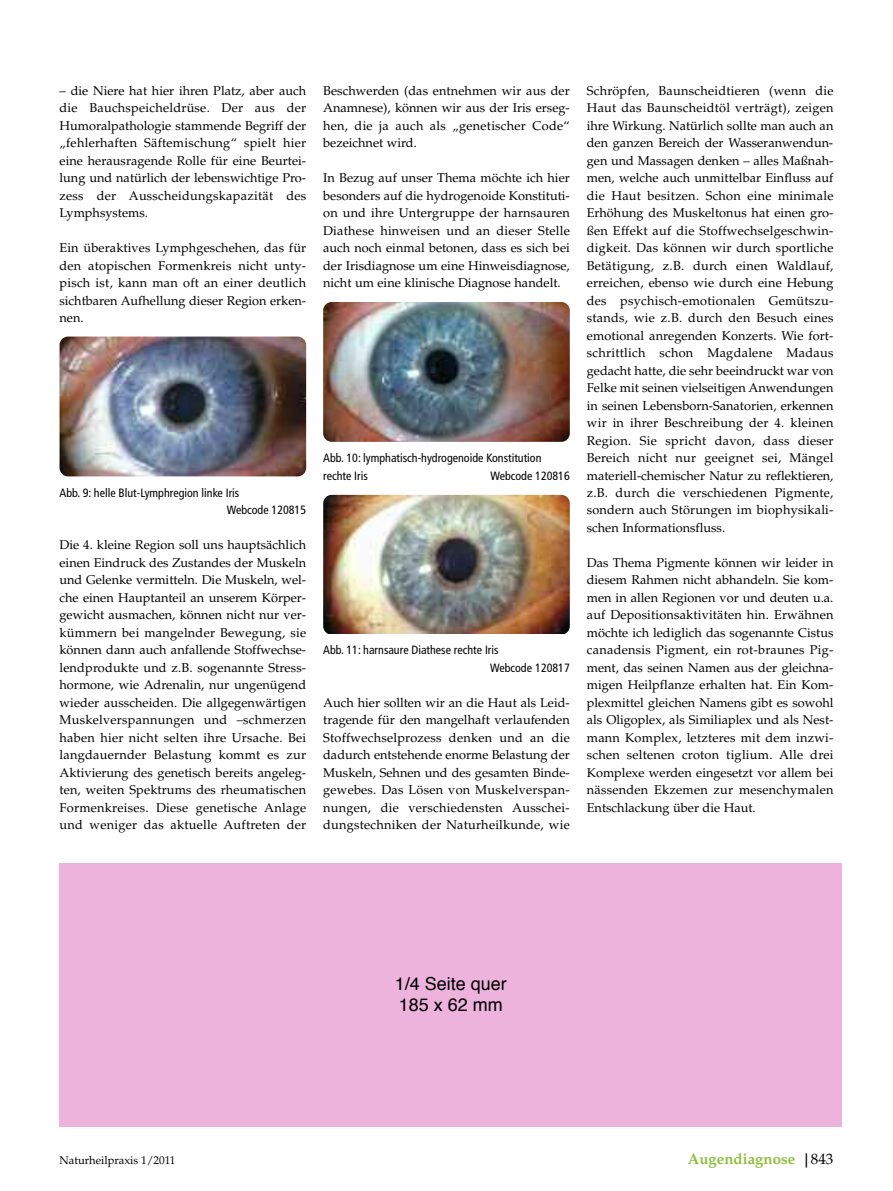
<style>
.page{position:relative;width:893px;height:1191px;background:#fff}
.page>*{position:absolute;margin:0;border:0;box-sizing:border-box;transform-origin:0 0}
.t1{font:18px/21.6px "Helvetica";color:#000}
.t2{font:700 15px "Palatino LT Std";color:#8cc03b}
.t3{font:12.75px/17.4px "Palatino LT Std";letter-spacing:.015em;color:#000;text-align:justify}
.t4{font:condensed 12px/17.4px "Frutiger LT Pro";color:#000}
.t5{font:11.25px "Palatino LT Std";color:#000}
.s1{font-size:14.25px;color:#000}
.s2{font-weight:400;color:#000}
</style>
<div class="page">
<div style="left:60px;top:863px;width:782px;height:264px;background:#eeb3dd"></div>
<img style="left:60px;top:336px;width:246px;height:140px;border-radius:9px">
<img style="left:323px;top:302px;width:247px;height:140px;border-radius:9px">
<img style="left:323px;top:495px;width:247px;height:138px;border-radius:9px">
<p class="t3" style="left:60px;top:83px;width:248px">– die Niere hat hier ihren Platz, aber auch die Bauchspeicheldrüse. Der aus der Humoralpathologie stammende Begriff der „fehlerhaften Säftemischung“ spielt hier eine herausragende Rolle für eine Beurtei&shy;lung und natürlich der lebenswichtige Pro&shy;zess der Ausscheidungskapazität des Lymphsystems.</p>
<p class="t3" style="left:60px;top:241px;width:248px">Ein überaktives Lymphgeschehen, das für den atopischen Formenkreis nicht unty&shy;pisch ist, kann man oft an einer deutlich sichtbaren Aufhellung dieser Region erken&shy;nen.</p>
<p class="t3" style="left:323px;top:83px;width:248px">Beschwerden (das entnehmen wir aus der Anamnese), können wir aus der Iris erseg&shy;hen, die ja auch als „genetischer Code“ bezeichnet wird.</p>
<p class="t3" style="left:323px;top:171px;width:248px">In Bezug auf unser Thema möchte ich hier besonders auf die hydrogenoide Konstituti&shy;on und ihre Untergruppe der harnsauren Diathese hinweisen und an dieser Stelle auch noch einmal betonen, dass es sich bei der Irisdiagnose um eine Hinweisdiagnose, nicht um eine klinische Diagnose handelt.</p>
<p class="t4" style="left:227px;top:485px;width:81px;text-indent:-167px">Abb. 9: helle Blut-Lymphregion linke Iris<br>Webcode 120815</p>
<p class="t3" style="left:60px;top:538px;width:248px">Die 4. kleine Region soll uns hauptsächlich einen Eindruck des Zustandes der Muskeln und Gelenke vermitteln. Die Muskeln, wel&shy;che einen Hauptanteil an unserem Körper&shy;gewicht ausmachen, können nicht nur ver&shy;kümmern bei mangelnder Bewegung, sie können dann auch anfallende Stoffwechse&shy;lendprodukte und z.B. sogenannte Stress&shy;hormone, wie Adrenalin, nur ungenügend wieder ausscheiden. Die allgegenwärtigen Muskelverspannungen und –schmerzen haben hier nicht selten ihre Ursache. Bei langdauernder Belastung kommt es zur Aktivierung des genetisch bereits angeleg&shy;ten, weiten Spektrums des rheumatischen Formenkreises. Diese genetische Anlage und weniger das aktuelle Auftreten der</p>
<p class="t4" style="left:323px;top:450px;width:220px">Abb. 10: lymphatisch-hydrogenoide Konstitution rechte Iris</p>
<p class="t4" style="left:490px;top:468px;width:81px">Webcode 120816</p>
<p class="t4" style="left:490px;top:643px;width:81px;text-indent:-167px">Abb. 11: harnsaure Diathese rechte Iris<br>Webcode 120817</p>
<p class="t3" style="left:323px;top:695px;width:248px">Auch hier sollten wir an die Haut als Leid&shy;tragende für den mangelhaft verlaufenden Stoffwechselprozess denken und an die dadurch entstehende enorme Belastung der Muskeln, Sehnen und des gesamten Binde&shy;gewebes. Das Lösen von Muskelverspan&shy;nungen, die verschiedensten Ausschei&shy;dungstechniken der Naturheilkunde, wie</p>
<p class="t3" style="left:587px;top:83px;width:248px">Schröpfen, Baunscheidtieren (wenn die Haut das Baunscheidtöl verträgt), zeigen ihre Wirkung. Natürlich sollte man auch an den ganzen Bereich der Wasseranwendun&shy;gen und Massagen denken – alles Maßnah&shy;men, welche auch unmittelbar Einfluss auf die Haut besitzen. Schon eine minimale Erhöhung des Muskeltonus hat einen gro&shy;ßen Effekt auf die Stoffwechselgeschwin&shy;digkeit. Das können wir durch sportliche Betätigung, z.B. durch einen Waldlauf, erreichen, ebenso wie durch eine Hebung des psychisch-emotionalen Gemütszu&shy;stands, wie z.B. durch den Besuch eines emotional anregenden Konzerts. Wie fort&shy;schrittlich schon Magdalene Madaus gedacht hatte, die sehr beeindruckt war von Felke mit seinen vielseitigen Anwendungen in seinen Lebensborn-Sanatorien, erkennen wir in ihrer Beschreibung der 4. kleinen Region. Sie spricht davon, dass dieser Bereich nicht nur geeignet sei, Mängel materiell-chemischer Natur zu reflektieren, z.B. durch die verschiedenen Pigmente, sondern auch Störungen im biophysikali&shy;schen Informationsfluss.</p>
<p class="t3" style="left:587px;top:555px;width:248px">Das Thema Pigmente können wir leider in diesem Rahmen nicht abhandeln. Sie kom&shy;men in allen Regionen vor und deuten u.a. auf Depositionsaktivitäten hin. Erwähnen möchte ich lediglich das sogenannte Cistus canadensis Pigment, ein rot-braunes Pig&shy;ment, das seinen Namen aus der gleichna&shy;migen Heilpflanze erhalten hat. Ein Kom&shy;plexmittel gleichen Namens gibt es sowohl als Oligoplex, als Similiaplex und als Nest&shy;mann Komplex, letzteres mit dem inzwi&shy;schen seltenen croton tiglium. Alle drei Komplexe werden eingesetzt vor allem bei nässenden Ekzemen zur mesenchymalen Entschlackung über die Haut.</p>
<h1 class="t1" style="left:395px;top:974px;width:114px">1/4 Seite quer<br>185 x 62 mm</h1>
<p class="t5" style="left:60px;top:1155px;width:117px">Naturheilpraxis 1/2011</p>
<p class="t2" style="left:688px;top:1152px;width:147px">Augendiagnose <span class="s1">|</span><span class="s2">843</span></p>
</div>
